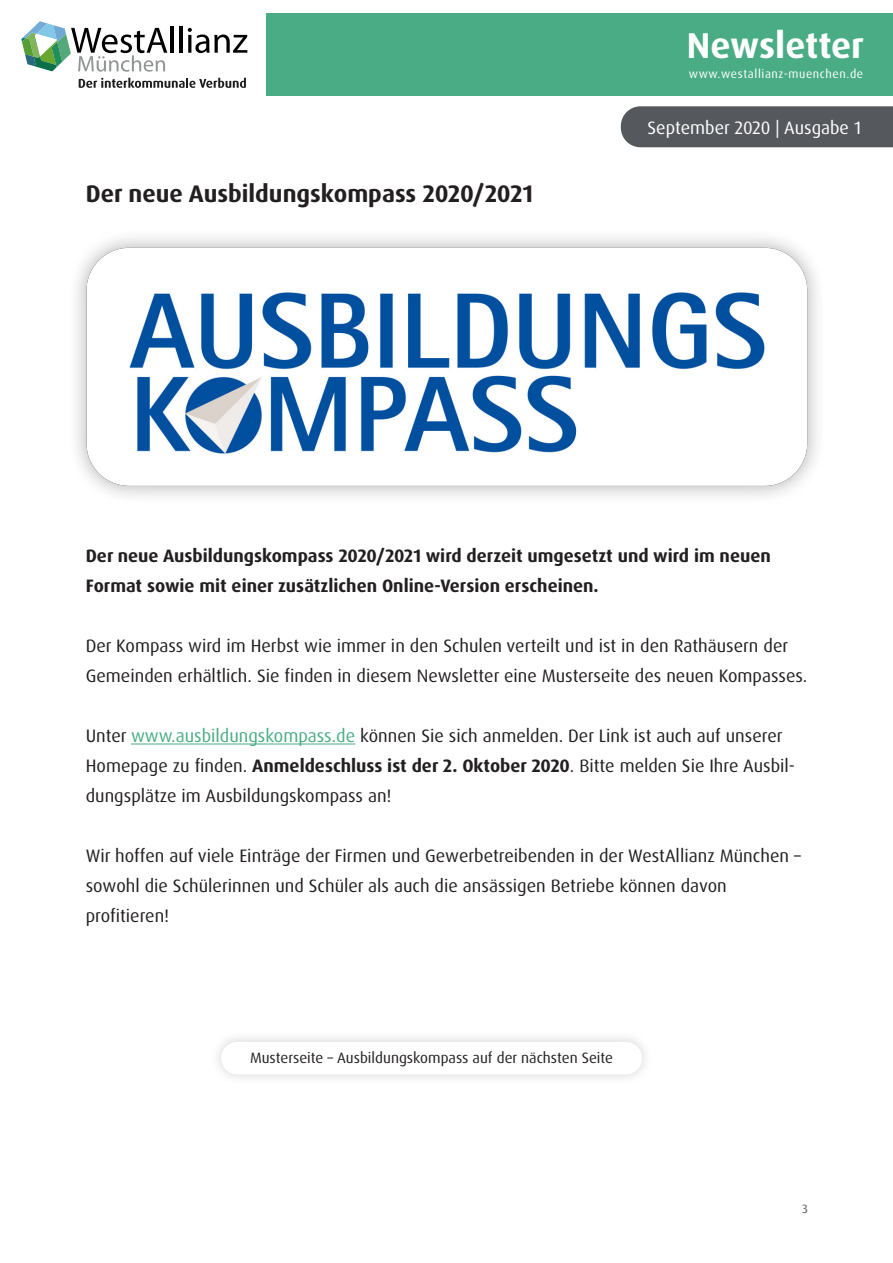
<style>
.page{position:relative;width:893px;height:1263px;background:#fff}
.page>*{position:absolute;margin:0;border:0;box-sizing:border-box;transform-origin:0 0}
.t1{font:700 36px "Dax Pro";color:#fff}
.t2{font:700 24px "Dax Pro";color:#231f20}
.t3{font:18px/30px "Dax Pro";color:#231f20}
.t4{font:700 18px/30px "Dax Pro";color:#231f20}
.t5{font:18px "Dax Pro";color:#fff}
.t6{font:15px "Dax Pro";color:#231f20}
.t7{font:12px "Dax Pro";letter-spacing:.05em;color:#fff}
.t8{font:12px "Dax Pro";color:#585859}
.s1{color:#49ac85}
.s2{font-weight:700}
</style>
<div class="page">
<hr style="left:131px;top:743px;width:224px;height:1px;background:#49ac85">
<div style="left:68px;top:229px;width:758px;height:276px;background:#231f20;opacity:.35"></div>
<img style="left:87px;top:248px;width:720px;height:238px">
<div style="left:210px;top:1030px;width:443px;height:56px;background:#231f20;opacity:.2"></div>
<div style="left:221px;top:1042px;width:421px;height:32px;background:#fff;border-radius:16px"></div>
<div style="left:266px;top:13px;width:627px;height:83px;background:#49ac85"></div>
<div style="left:621px;top:106px;width:272px;height:41px;background:#55585c"></div>
<hr style="left:171px;top:27px;width:3px;height:26px;background:#000">
<hr style="left:180px;top:27px;width:3px;height:26px;background:#000">
<svg style="left:188px;top:28px;width:59px;height:25px"></svg>
<svg style="left:21px;top:21px;width:146px;height:51px"></svg>
<svg style="left:79px;top:78px;width:167px;height:10px"></svg>
<h1 class="t1" style="left:687px;top:22px;width:179px">Newsletter</h1>
<p class="t7" style="left:689px;top:66px;width:176px">www.westallianz-muenchen.de</p>
<p class="t2" style="left:86px;top:178px;width:449px">Der neue Ausbildungskompass 2020/2021</p>
<p class="t5" style="left:648px;top:116px;width:215px">September 2020 | Ausgabe 1</p>
<p class="t4" style="left:86px;top:541px;width:686px">Der neue Ausbildungskompass 2020/2021 wird derzeit umgesetzt und wird im neuen<br>Format sowie mit einer zusätzlichen Online-Version erscheinen.</p>
<p class="t3" style="left:86px;top:631px;width:723px">Der Kompass wird im Herbst wie immer in den Schulen verteilt und ist in den Rathäusern der<br>Gemeinden erhältlich. Sie finden in diesem Newsletter eine Musterseite des neuen Kompasses.</p>
<p class="t3" style="left:86px;top:721px;width:711px">Unter <span class="s1">www.ausbildungskompass.de</span> können Sie sich anmelden. Der Link ist auch auf unserer<br>Homepage zu finden. <span class="s2">Anmeldeschluss ist der 2. Oktober 2020</span>. Bitte melden Sie Ihre Ausbil&shy;dungsplätze im Ausbildungskompass an!</p>
<p class="t3" style="left:86px;top:841px;width:716px">Wir hoffen auf viele Einträge der Firmen und Gewerbetreibenden in der WestAllianz München – sowohl die Schülerinnen und Schüler als auch die ansässigen Betriebe können davon</p>
<p class="t3" style="left:86px;top:901px;width:85px">profitieren!</p>
<p class="t6" style="left:250px;top:1048px;width:365px">Musterseite – Ausbildungskompass auf der nächsten Seite</p>
<p class="t8" style="left:802px;top:1201px;width:7px">3</p>
</div>
